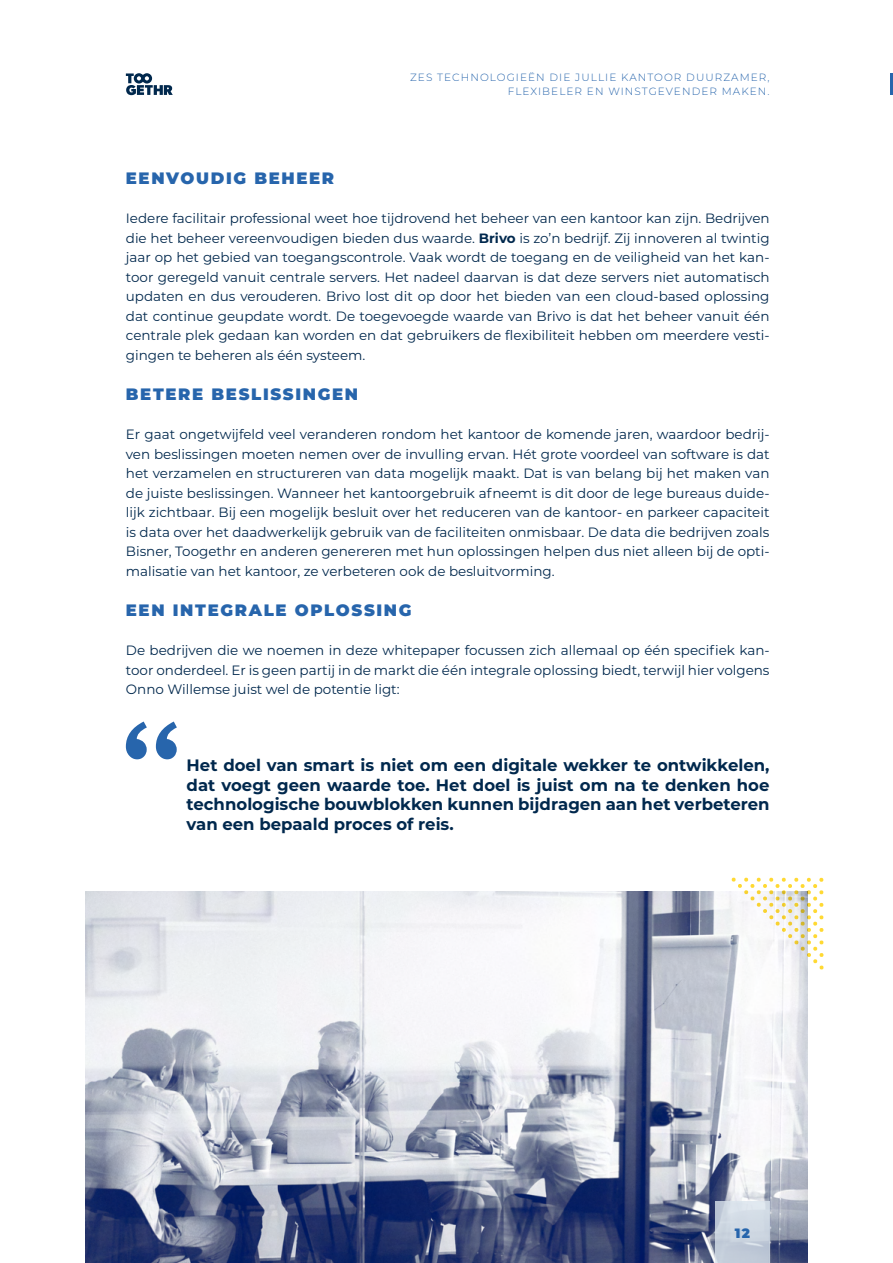
<style>
.page{position:relative;width:893px;height:1263px;background:#fff}
.page>*{position:absolute;margin:0;border:0;box-sizing:border-box;transform-origin:0 0}
.t1{font:700 16.5px/19.5px "Montserrat";color:#00284d;text-align:justify}
.t2{font:900 16.5px "Montserrat";letter-spacing:.1em;color:#2765ac}
.t3{font:13.5px/19.5px "Montserrat";color:#00284d;text-align:justify}
.t4{font:900 13.5px "Montserrat";color:#2765ac}
.t5{font:300 10.5px/13.5px "Montserrat";letter-spacing:.1em;color:#2765ac;text-align:right}
.s1{font-weight:700}
</style>
<div class="page">
<svg style="left:126px;top:73px;width:47px;height:22px"></svg>
<hr style="left:890px;top:73px;width:3px;height:21px;background:#2765ac">
<svg style="left:126px;top:721px;width:51px;height:38px"></svg>
<img style="left:85px;top:891px;width:723px;height:371px">
<svg style="left:731px;top:877px;width:93px;height:93px"></svg>
<svg style="left:716px;top:1202px;width:54px;height:61px;background:#cad3df"></svg>
<p class="t5" style="left:410px;top:70px;width:361px">ZES TECHNOLOGIEËN DIE JULLIE KANTOOR DUURZAMER,<br>FLEXIBELER EN WINSTGEVENDER MAKEN.</p>
<p class="t2" style="left:126px;top:166px;width:210px">EENVOUDIG BEHEER</p>
<p class="t3" style="left:126px;top:208px;width:645px">Iedere facilitair professional weet hoe tijdrovend het beheer van een kantoor kan zijn. Bedrijven die het beheer vereenvoudigen bieden dus waarde. <span class="s1">Brivo</span> is zo’n bedrijf. Zij innoveren al twintig jaar op het gebied van toegangscontrole. Vaak wordt de toegang en de veiligheid van het kan&shy;toor geregeld vanuit centrale servers. Het nadeel daarvan is dat deze servers niet automatisch updaten en dus verouderen. Brivo lost dit op door het bieden van een cloud-based oplossing dat continue geupdate wordt. De toegevoegde waarde van Brivo is dat het beheer vanuit één centrale plek gedaan kan worden en dat gebruikers de flexibiliteit hebben om meerdere vesti&shy;gingen te beheren als één systeem.</p>
<p class="t2" style="left:126px;top:382px;width:234px">BETERE BESLISSINGEN</p>
<p class="t3" style="left:126px;top:424px;width:645px">Er gaat ongetwijfeld veel veranderen rondom het kantoor de komende jaren, waardoor bedrij&shy;ven beslissingen moeten nemen over de invulling ervan. Hét grote voordeel van software is dat het verzamelen en structureren van data mogelijk maakt. Dat is van belang bij het maken van de juiste beslissingen. Wanneer het kantoorgebruik afneemt is dit door de lege bureaus duide&shy;lijk zichtbaar. Bij een mogelijk besluit over het reduceren van de kantoor- en parkeer capaciteit is data over het daadwerkelijk gebruik van de faciliteiten onmisbaar. De data die bedrijven zoals Bisner, Toogethr en anderen genereren met hun oplossingen helpen dus niet alleen bij de opti&shy;malisatie van het kantoor, ze verbeteren ook de besluitvorming.</p>
<p class="t2" style="left:126px;top:598px;width:287px">EEN INTEGRALE OPLOSSING</p>
<p class="t3" style="left:126px;top:640px;width:645px">De bedrijven die we noemen in deze whitepaper focussen zich allemaal op één specifiek kan&shy;toor onderdeel. Er is geen partij in de markt die één integrale oplossing biedt, terwijl hier volgens Onno Willemse juist wel de potentie ligt:</p>
<p class="t1" style="left:187px;top:754px;width:584px">Het doel van smart is niet om een digitale wekker te ontwikkelen, dat voegt geen waarde toe. Het doel is juist om na te denken hoe technologische bouwblokken kunnen bijdragen aan het verbeteren van een bepaald proces of reis.</p>
<p class="t4" style="left:736px;top:1223px;width:15px">21 1</p>
</div>
